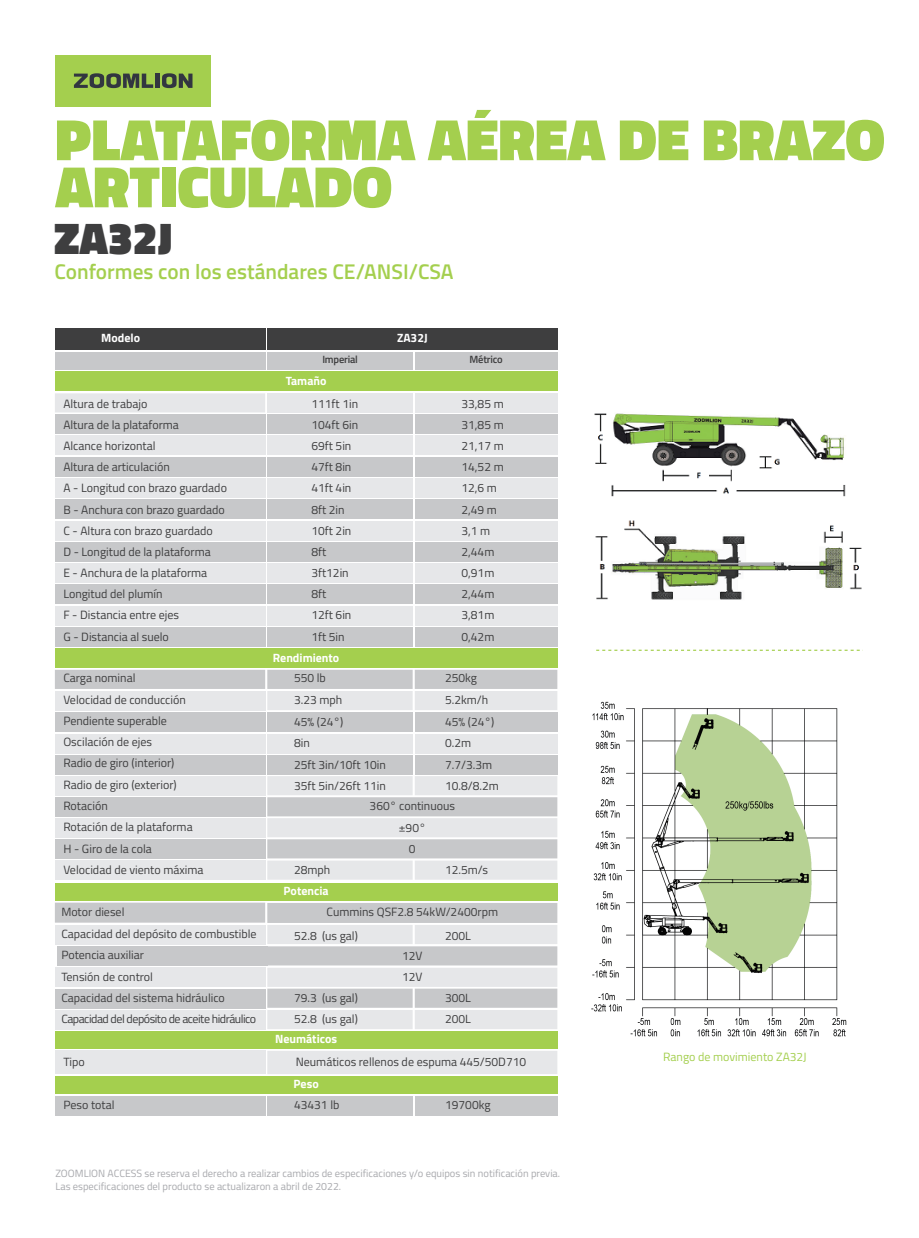
<style>
.page{position:relative;width:919px;height:1238px;background:#fff}
.page>*{position:absolute;margin:0;border:0;box-sizing:border-box;transform-origin:0 0}
.t1{font:900 59.25px/47.1px "Titillium Web";color:#a4cf4e}
.t2{font:900 44.85px "Titillium Web";color:#3e3e3f}
.t3{font:600 21.3px "Titillium Web";color:#a4cf4e}
.t4{font:12px/21.1px "Titillium Web";color:#3e3e3f}
.t5{font:700 12px "Titillium Web";color:#fff}
.t6{font:12px "Titillium Web";color:#a4cf4e}
.t7{font:11.85px/21.5px "Titillium Web";color:#3e3e3f}
.t8{font:10.5px/12.6px "Titillium Web";color:#a8a9ad}
.t9{font:600 10.5px "Titillium Web";letter-spacing:-.02em;color:#3e3e3f}
</style>
<div class="page">
<img style="left:591px;top:701px;width:256px;height:336px">
<div style="left:55px;top:55px;width:156px;height:52px;background:#a4cf4e"></div>
<svg style="left:162px;top:73px;width:30px;height:15px"></svg>
<div style="left:155px;top:74px;width:5px;height:14px;background:#323640"></div>
<svg style="left:74px;top:73px;width:79px;height:15px"></svg>
<svg style="left:596px;top:649px;width:264px;height:2px"></svg>
<div style="left:55px;top:328px;width:210px;height:21px;background:#3e3e3f"></div>
<div style="left:267px;top:328px;width:290px;height:21px;background:#3e3e3f"></div>
<div style="left:55px;top:371px;width:502px;height:20px;background:#a4cf4e"></div>
<div style="left:55px;top:393px;width:210px;height:19px;background:#e6e7e9"></div>
<div style="left:415px;top:393px;width:142px;height:19px;background:#e6e7e9"></div>
<div style="left:267px;top:393px;width:145px;height:19px;background:#e6e7e9"></div>
<div style="left:55px;top:414px;width:210px;height:20px;background:#c7c8ca"></div>
<div style="left:415px;top:414px;width:142px;height:20px;background:#c7c8ca"></div>
<div style="left:267px;top:414px;width:145px;height:20px;background:#c7c8ca"></div>
<div style="left:55px;top:436px;width:210px;height:19px;background:#e6e7e9"></div>
<div style="left:415px;top:436px;width:142px;height:19px;background:#e6e7e9"></div>
<div style="left:267px;top:436px;width:145px;height:19px;background:#e6e7e9"></div>
<div style="left:55px;top:457px;width:210px;height:19px;background:#c7c8ca"></div>
<div style="left:415px;top:457px;width:142px;height:19px;background:#c7c8ca"></div>
<div style="left:267px;top:457px;width:145px;height:19px;background:#c7c8ca"></div>
<div style="left:55px;top:478px;width:210px;height:19px;background:#e6e7e9"></div>
<div style="left:415px;top:478px;width:142px;height:19px;background:#e6e7e9"></div>
<div style="left:267px;top:478px;width:145px;height:19px;background:#e6e7e9"></div>
<div style="left:55px;top:499px;width:210px;height:20px;background:#c7c8ca"></div>
<div style="left:415px;top:499px;width:142px;height:20px;background:#c7c8ca"></div>
<div style="left:267px;top:499px;width:145px;height:20px;background:#c7c8ca"></div>
<div style="left:55px;top:521px;width:210px;height:19px;background:#e6e7e9"></div>
<div style="left:415px;top:521px;width:142px;height:19px;background:#e6e7e9"></div>
<div style="left:267px;top:521px;width:145px;height:19px;background:#e6e7e9"></div>
<div style="left:55px;top:542px;width:210px;height:19px;background:#c7c8ca"></div>
<div style="left:415px;top:542px;width:142px;height:19px;background:#c7c8ca"></div>
<div style="left:267px;top:542px;width:145px;height:19px;background:#c7c8ca"></div>
<div style="left:55px;top:563px;width:210px;height:19px;background:#e6e7e9"></div>
<div style="left:415px;top:563px;width:142px;height:19px;background:#e6e7e9"></div>
<div style="left:267px;top:563px;width:145px;height:19px;background:#e6e7e9"></div>
<div style="left:55px;top:584px;width:210px;height:20px;background:#c7c8ca"></div>
<div style="left:415px;top:584px;width:142px;height:20px;background:#c7c8ca"></div>
<div style="left:267px;top:584px;width:145px;height:20px;background:#c7c8ca"></div>
<div style="left:55px;top:627px;width:210px;height:19px;background:#c7c8ca"></div>
<div style="left:415px;top:627px;width:142px;height:19px;background:#c7c8ca"></div>
<div style="left:267px;top:627px;width:145px;height:19px;background:#c7c8ca"></div>
<div style="left:55px;top:606px;width:210px;height:19px;background:#e6e7e9"></div>
<div style="left:415px;top:606px;width:142px;height:19px;background:#e6e7e9"></div>
<div style="left:267px;top:606px;width:145px;height:19px;background:#e6e7e9"></div>
<div style="left:55px;top:351px;width:210px;height:18px;background:#c7c8ca"></div>
<div style="left:267px;top:351px;width:145px;height:18px;background:#c7c8ca"></div>
<div style="left:415px;top:351px;width:142px;height:18px;background:#c7c8ca"></div>
<div style="left:55px;top:648px;width:502px;height:20px;background:#a4cf4e"></div>
<svg style="left:55px;top:669px;width:502px;height:41px;background:#d9dadc"></svg>
<div style="left:55px;top:734px;width:210px;height:19px;background:#e6e7e9"></div>
<div style="left:415px;top:734px;width:142px;height:19px;background:#e6e7e9"></div>
<div style="left:267px;top:734px;width:145px;height:19px;background:#e6e7e9"></div>
<div style="left:415px;top:712px;width:142px;height:20px;background:#c7c8ca"></div>
<div style="left:55px;top:712px;width:210px;height:20px;background:#c7c8ca"></div>
<div style="left:267px;top:712px;width:145px;height:20px;background:#c7c8ca"></div>
<div style="left:55px;top:755px;width:210px;height:19px;background:#c7c8ca"></div>
<div style="left:415px;top:755px;width:142px;height:19px;background:#c7c8ca"></div>
<div style="left:267px;top:755px;width:145px;height:19px;background:#c7c8ca"></div>
<div style="left:55px;top:776px;width:210px;height:19px;background:#e6e7e9"></div>
<div style="left:55px;top:797px;width:210px;height:19px;background:#c7c8ca"></div>
<div style="left:55px;top:818px;width:210px;height:19px;background:#e6e7e9"></div>
<div style="left:55px;top:839px;width:210px;height:19px;background:#c7c8ca"></div>
<svg style="left:267px;top:776px;width:290px;height:103px;background:#dcdddf"></svg>
<div style="left:55px;top:860px;width:210px;height:19px;background:#e6e7e9"></div>
<div style="left:55px;top:882px;width:502px;height:18px;background:#a4cf4e"></div>
<svg style="left:55px;top:902px;width:502px;height:127px;background:#d9dadc"></svg>
<div style="left:55px;top:1030px;width:502px;height:18px;background:#a4cf4e"></div>
<div style="left:267px;top:1051px;width:290px;height:23px;background:#e6e7e9"></div>
<div style="left:55px;top:1050px;width:210px;height:24px;background:#e6e7e9"></div>
<div style="left:55px;top:1076px;width:502px;height:17px;background:#a4cf4e"></div>
<div style="left:415px;top:1096px;width:142px;height:19px;background:#c7c8ca"></div>
<div style="left:267px;top:1096px;width:145px;height:19px;background:#c7c8ca"></div>
<div style="left:55px;top:1096px;width:210px;height:19px;background:#c7c8ca"></div>
<img style="left:594px;top:413px;width:268px;height:187px">
<h1 class="t1" style="left:55px;top:116px;width:831px">PLATAFORMA AÉREA DE BRAZO<br>ARTICULADO</h1>
<h2 class="t2" style="left:54px;top:205px;width:119px">ZA32J</h2>
<h3 class="t3" style="left:54px;top:256px;width:400px">Conformes con los estándares CE/ANSI/CSA</h3>
<p class="t5" style="left:101px;top:329px;width:40px">Modelo</p>
<p class="t9" style="left:322px;top:352px;width:37px">Imperial</p>
<p class="t5" style="left:286px;top:371px;width:42px">Tamaño</p>
<p class="t5" style="left:397px;top:329px;width:32px">ZA32J</p>
<p class="t9" style="left:469px;top:352px;width:35px">Métrico</p>
<p class="t4" style="left:311px;top:392px;width:48px">111ft 1in<br>104ft 6in<br>69ft 5in<br>47ft 8in<br>41ft 4in<br>8ft 2in<br>10ft 2in<br>8ft<br>3ft12in<br>8ft<br>12ft 6in<br>1ft 5in</p>
<p class="t4" style="left:63px;top:392px;width:165px">Altura de trabajo<br>Altura de la plataforma<br>Alcance horizontal<br>Altura de articulación<br>A - Longitud con brazo guardado<br>B - Anchura con brazo guardado<br>C - Altura con brazo guardado<br>D - Longitud de la plataforma<br>E - Anchura de la plataforma<br>Longitud del plumín<br>F - Distancia entre ejes<br>G - Distancia al suelo</p>
<p class="t4" style="left:461px;top:392px;width:44px">33,85 m<br>31,85 m<br>21,17 m<br>14,52 m<br>12,6 m<br>2,49 m<br>3,1 m<br>2,44m<br>0,91m<br>2,44m<br>3,81m<br>0,42m</p>
<p class="t4" style="left:63px;top:667px;width:131px">Carga nominal<br>Velocidad de conducción<br>Pendiente superable<br>Oscilación de ejes<br>Radio de giro (interior)<br>Radio de giro (exterior)<br>Rotación<br>Rotación de la plataforma<br>H - Giro de la cola</p>
<p class="t5" style="left:273px;top:648px;width:68px">Rendimiento</p>
<p class="t4" style="left:294px;top:666px;width:93px;line-height:21.6px">550 lb<br>3.23 mph<br>45% (24°)<br>8in<br>25ft 3in/10ft 10in<br>35ft 5in/26ft 11in</p>
<p class="t4" style="left:445px;top:666px;width:55px;line-height:21.6px">250kg<br>5.2km/h<br>45% (24°)<br>0.2m<br>7.7/3.3m<br>10.8/8.2m</p>
<p class="t4" style="left:369px;top:794px;width:87px;line-height:21.8px;text-align:center">360° continuous ±90°<br>0</p>
<p class="t4" style="left:63px;top:858px;width:142px">Velocidad de viento máxima</p>
<p class="t4" style="left:294px;top:858px;width:38px">28mph</p>
<p class="t4" style="left:445px;top:858px;width:44px">12.5m/s</p>
<p class="t7" style="left:61px;top:900px;width:197px">Motor diesel<br>Capacidad del depósito de combustible<br>Potencia auxiliar<br>Tensión de control<br>Capacidad del sistema hidráulico<br>Capacidad del depósito de aceite hidráulico</p>
<p class="t7" style="left:63px;top:1050px;width:23px">Tipo</p>
<p class="t7" style="left:63px;top:1093px;width:53px">Peso total</p>
<p class="t5" style="left:283px;top:881px;width:47px">Potencia</p>
<p class="t4" style="left:445px;top:899px;width:54px;line-height:23.4px;text-indent:-118px">Cummins QSF2.8 54kW/2400rpm<br>200L</p>
<p class="t4" style="left:294px;top:924px;width:65px">52.8 (us gal)</p>
<p class="t7" style="left:294px;top:986px;width:65px">79.3 (us gal)<br>52.8 (us gal)</p>
<p class="t4" style="left:402px;top:944px;width:22px">12V<br>12V</p>
<p class="t7" style="left:445px;top:986px;width:27px">300L<br>200L</p>
<p class="t5" style="left:275px;top:1029px;width:64px">Neumáticos</p>
<p class="t5" style="left:293px;top:1074px;width:27px">Peso</p>
<p class="t4" style="left:296px;top:1050px;width:232px">Neumáticos rellenos de espuma 445/50D710</p>
<p class="t4" style="left:294px;top:1093px;width:47px">43431 lb</p>
<p class="t4" style="left:445px;top:1093px;width:47px">19700kg</p>
<p class="t8" style="left:55px;top:1166px;width:506px">ZOOMLION ACCESS se reserva el derecho a realizar cambios de especificaciones y/o equipos sin notificación previa.<br>Las especificaciones del producto se actualizaron a abril de 2022.</p>
<p class="t6" style="left:663px;top:1048px;width:145px">Rango de movimiento ZA32J</p>
</div>
